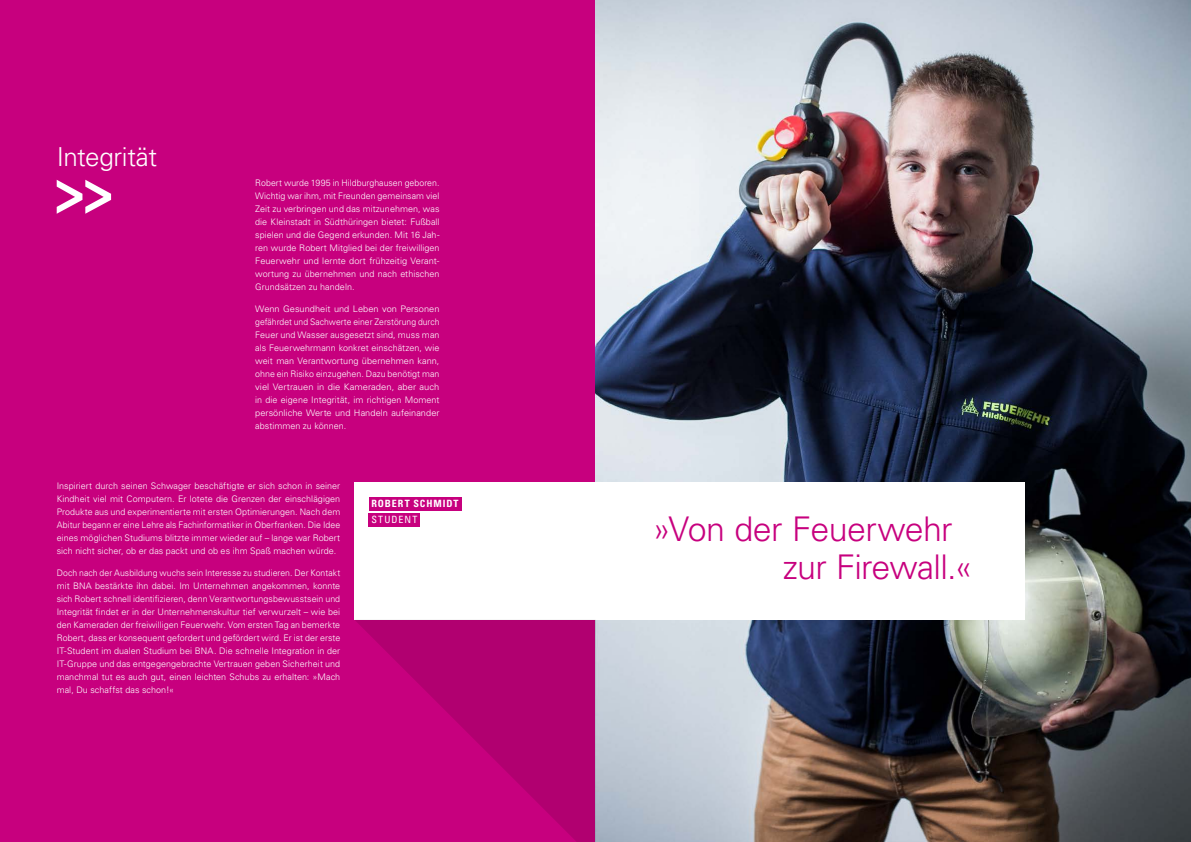
<style>
.page{position:relative;width:1191px;height:842px;background:#fff}
.page>*{position:absolute;margin:0;border:0;box-sizing:border-box;transform-origin:0 0}
.t1{font:300 34px/38px "Univers LT Std";letter-spacing:-.02em;color:#c7007e}
.t2{font:300 26px "Univers LT Std";letter-spacing:-.015em;color:#fff}
.t3{font:700 condensed 10px "Univers LT Std";letter-spacing:.095em;color:#fff}
.t4{font:condensed 10px "Univers LT Std";letter-spacing:.11em;color:#fff}
.t5{font:300 9px/13px "Univers LT Std";letter-spacing:.005em;color:#fff;text-align:justify}
</style>
<div class="page">
<div style="left:0;top:0;width:595px;height:842px;background:#c7007e"></div>
<svg style="left:57px;top:180px;width:54px;height:34px"></svg>
<div style="left:354px;top:482px;width:241px;height:138px;background:#fff"></div>
<div style="left:369px;top:497px;width:92px;height:13px;background:#c7007e"></div>
<div style="left:369px;top:513px;width:51px;height:14px;background:#c7007e"></div>
<img style="left:595px;top:0;width:596px;height:842px">
<div style="left:595px;top:482px;width:429px;height:138px;background:#fff"></div>
<svg style="left:355px;top:620px;width:240px;height:222px;fill:#b10070"></svg>
<h2 class="t2" style="left:57px;top:141px;width:102px">Integrität</h2>
<p class="t5" style="left:255px;top:177px;width:186px">Robert wurde 1995 in Hildburghausen geboren.<br>Wichtig war ihm, mit Freunden gemeinsam viel Zeit zu verbringen und das mitzunehmen, was die Kleinstadt in Südthüringen bietet: Fußball spielen und die Gegend erkunden. Mit 16 Jah&shy;ren wurde Robert Mitglied bei der freiwilligen Feuerwehr und lernte dort frühzeitig Verant&shy;wortung zu übernehmen und nach ethischen Grundsätzen zu handeln.</p>
<p class="t5" style="left:255px;top:302px;width:186px">Wenn Gesundheit und Leben von Personen gefährdet und Sachwerte einer Zerstörung durch Feuer und Wasser ausgesetzt sind, muss man als Feuerwehrmann konkret einschätzen, wie weit man Verantwortung übernehmen kann, ohne ein Risiko einzugehen. Dazu benötigt man viel Vertrauen in die Kameraden, aber auch in die eigene Integrität, im richtigen Moment persönliche Werte und Handeln aufeinander abstimmen zu können.</p>
<p class="t5" style="left:57px;top:479px;width:285px">Inspiriert durch seinen Schwager beschäftigte er sich schon in seiner Kindheit viel mit Computern. Er lotete die Grenzen der einschlägigen Produkte aus und experimentierte mit ersten Optimierungen. Nach dem Abitur begann er eine Lehre als Fachinformatiker in Oberfranken. Die Idee eines möglichen Studiums blitzte immer wieder auf – lange war Robert sich nicht sicher, ob er das packt und ob es ihm Spaß machen würde.</p>
<p class="t5" style="left:57px;top:566px;width:285px">Doch nach der Ausbildung wuchs sein Interesse zu studieren. Der Kontakt mit BNA bestärkte ihn dabei. Im Unternehmen angekommen, konnte sich Robert schnell identifizieren, denn Verantwortungsbewusstsein und Integrität findet er in der Unternehmenskultur tief verwurzelt – wie bei den Kameraden der freiwilligen Feuerwehr. Vom ersten Tag an bemerkte Robert, dass er konsequent gefordert und gefördert wird. Er ist der erste IT-Student im dualen Studium bei BNA. Die schnelle Integration in der IT-Gruppe und das entgegengebrachte Vertrauen geben Sicherheit und manchmal tut es auch gut, einen leichten Schubs zu erhalten: »Mach mal, Du schaffst das schon!«</p>
<p class="t3" style="left:371px;top:497px;width:89px">ROBERT SCHMIDT</p>
<p class="t4" style="left:371px;top:513px;width:47px">STUDENT</p>
<h1 class="t1" style="left:783px;top:510px;width:192px;text-indent:-131px">»Von der Feuerwehr zur Firewall.«</h1>
</div>
